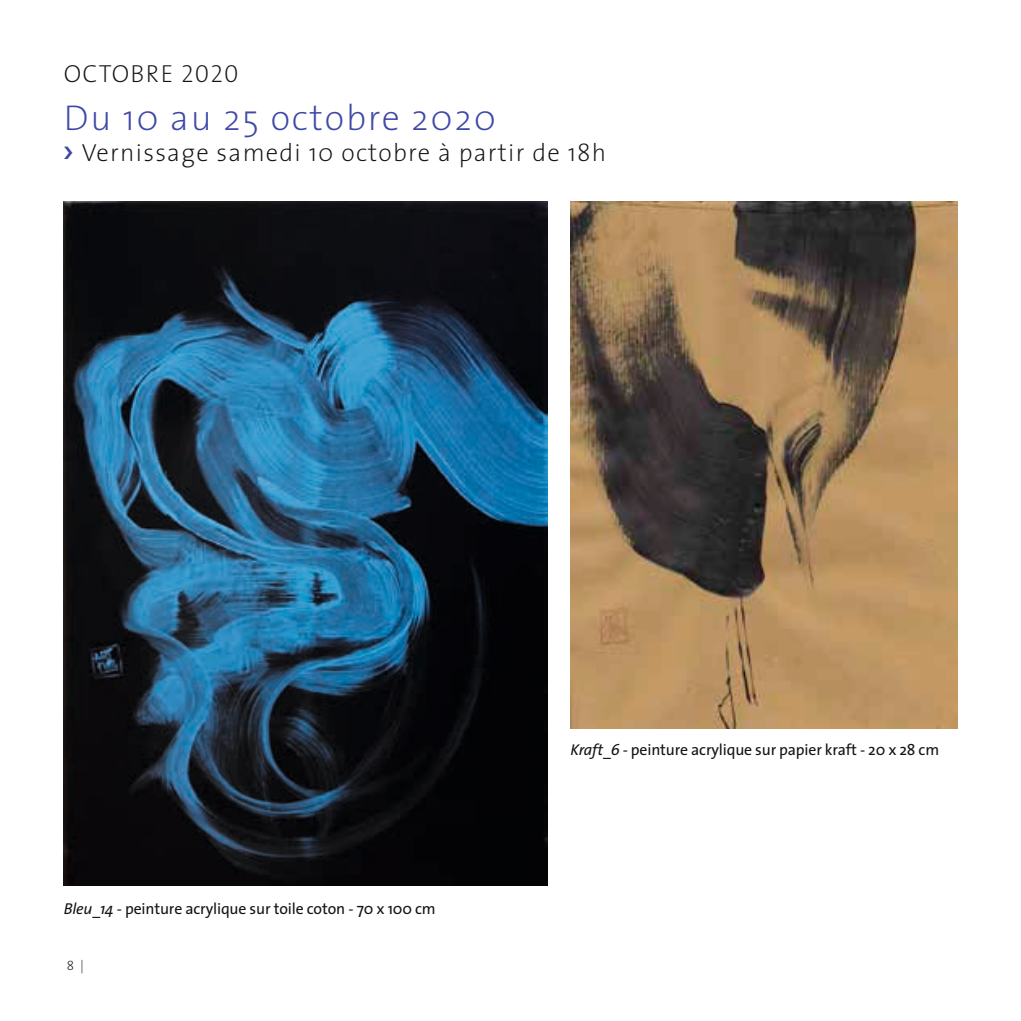
<style>
.page{position:relative;width:1021px;height:1021px;background:#fff}
.page>*{position:absolute;margin:0;border:0;box-sizing:border-box;transform-origin:0 0}
.t1{font:200 36px "The Sans";letter-spacing:.05em;color:#3e48a6}
.t2{font:200 24.75px "The Sans";letter-spacing:.05em;color:#131413}
.t3{font:24.75px "The Sans Extra Light Caps";letter-spacing:.05em;color:#131413}
.t4{font:15.75px "The Sans";letter-spacing:-.01em;color:#131413}
.t5{font:13.5px "The Sans Extra Light Caps";color:#131413}
.s1{font-style:italic}
</style>
<div class="page">
<img style="left:570px;top:202px;width:387px;height:526px">
<img style="left:64px;top:201px;width:484px;height:684px">
<h2 class="t3" style="left:64px;top:61px;width:176px">OCTOBRE 2020</h2>
<h1 class="t1" style="left:64px;top:98px;width:434px">Du 10 au 25 octobre 2020</h1>
<h2 class="t2" style="left:82px;top:139px;width:526px">Vernissage samedi 10 octobre à partir de 18h</h2>
<p class="t4" style="left:64px;top:895px;width:373px"><span class="s1">Bleu_14</span> - peinture acrylique sur toile coton - 70 x 100 cm</p>
<p class="t5" style="left:67px;top:958px;width:19px">8 |</p>
<p class="t4" style="left:570px;top:736px;width:370px"><span class="s1">Kraft_6 -</span> peinture acrylique sur papier kraft - 20 x 28 cm</p>
</div>
